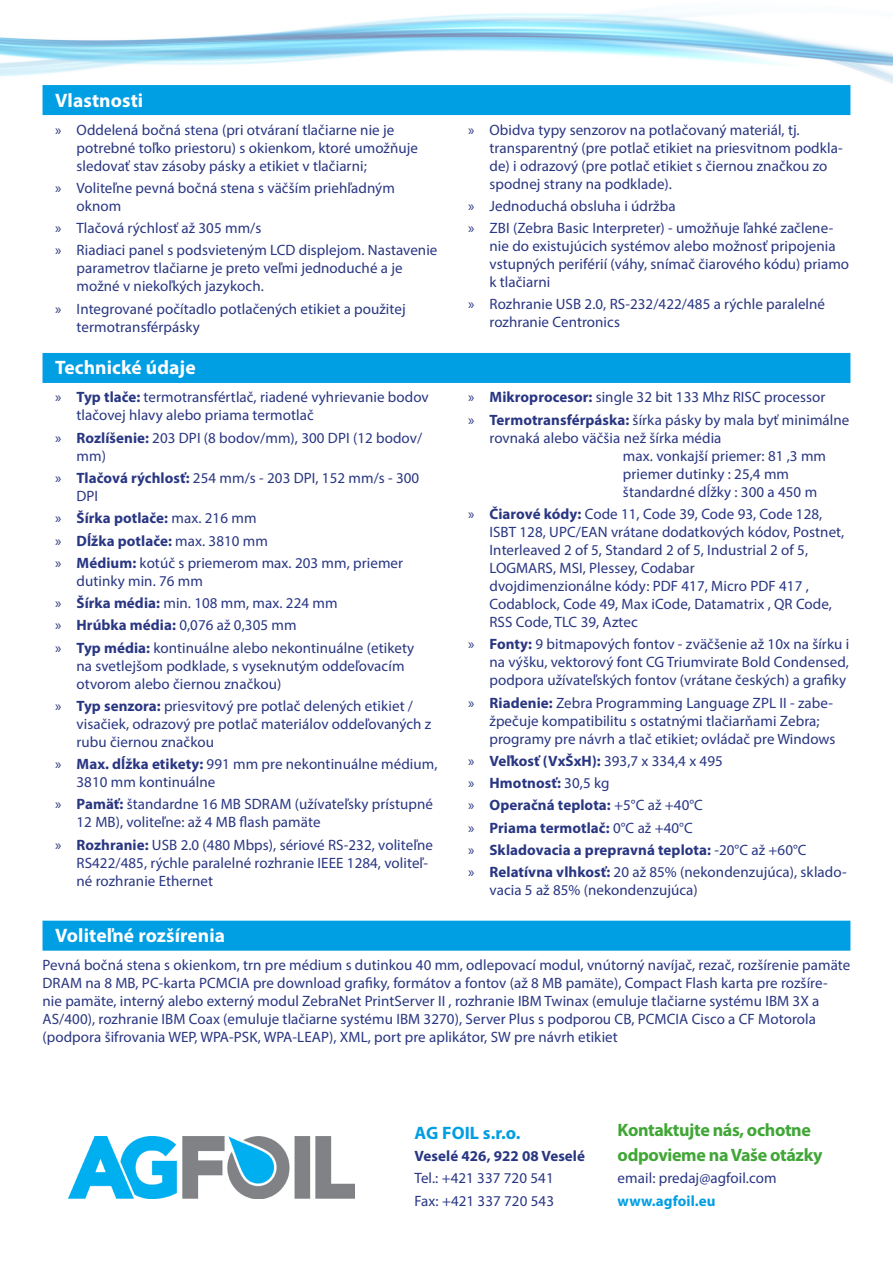
<style>
.page{position:relative;width:893px;height:1263px;background:#fff}
.page>*{position:absolute;margin:0;border:0;box-sizing:border-box;transform-origin:0 0}
.Nadpis2{font:700 19.5px "Myriad Pro";letter-spacing:.005em;color:#fff}
.t1{font:700 18px/25.2px "Myriad Pro";letter-spacing:-.02em;color:#40a636}
.t2{font:700 18px "Myriad Pro";letter-spacing:.005em;color:#009ee3}
.t3{font:15px/18px "Myriad Pro";letter-spacing:.005em;color:#293682}
.t4{font:700 15px "Myriad Pro";letter-spacing:.005em;color:#293682}
.t5{font:700 15px "Myriad Pro";letter-spacing:.005em;color:#009ee3}
.s1{font-weight:700}
.s2{font-weight:400}
</style>
<div class="page">
<img style="left:68px;top:1136px;width:286px;height:62px">
<div style="left:43px;top:353px;width:807px;height:30px;background:#009ee3"></div>
<div style="left:43px;top:921px;width:807px;height:30px;background:#009ee3"></div>
<div style="left:43px;top:85px;width:807px;height:30px;background:#009ee3"></div>
<p class="Nadpis2" style="left:55px;top:87px;width:90px">Vlastnosti</p>
<p class="t3" style="left:77px;top:120px;width:343px;text-indent:-21px">» Oddelená bočná stena (pri otváraní tlačiarne nie je potrebné toľko priestoru) s okienkom, ktoré umožňuje sledovať stav zásoby pásky a etikiet v tlačiarni;</p>
<p class="t3" style="left:77px;top:179px;width:320px;text-indent:-21px">» Voliteľne pevná bočná stena s väčším priehľadným oknom</p>
<p class="t3" style="left:55px;top:219px;width:208px">» Tlačová rýchlosť až 305 mm/s</p>
<p class="t3" style="left:77px;top:241px;width:362px;text-indent:-21px">» Riadiaci panel s podsvieteným LCD displejom. Nastavenie parametrov tlačiarne je preto veľmi jednoduché a je možné v niekoľkých jazykoch.</p>
<p class="t3" style="left:77px;top:299px;width:331px;text-indent:-21px">» Integrované počítadlo potlačených etikiet a použitej termotransférpásky</p>
<p class="Nadpis2" style="left:55px;top:355px;width:142px">Technické údaje</p>
<p class="t3" style="left:77px;top:388px;width:354px;text-indent:-21px">» <span class="s1">Typ tlače:</span> termotransfértlač, riadené vyhrievanie bodov tlačovej hlavy alebo priama termotlač</p>
<p class="t3" style="left:77px;top:428px;width:347px;text-indent:-21px">» <span class="s1">Rozlíšenie:</span> 203 DPI (8 bodov/mm), 300 DPI (12 bodov/ mm)</p>
<p class="t3" style="left:77px;top:469px;width:344px;text-indent:-21px">» <span class="s1">Tlačová rýchlosť:</span> 254 mm/s - 203 DPI, 152 mm/s - 300<br>DPI</p>
<p class="t4" style="left:55px;top:508px;width:203px"><span class="s2">»</span> Šírka potlače: <span class="s2">max. 216 mm</span></p>
<p class="t4" style="left:55px;top:531px;width:214px"><span class="s2">»</span> Dĺžka potlače: <span class="s2">max. 3810 mm</span></p>
<p class="t3" style="left:77px;top:553px;width:328px;text-indent:-21px">» <span class="s1">Médium:</span> kotúč s priemerom max. 203 mm, priemer dutinky min. 76 mm</p>
<p class="t3" style="left:55px;top:594px;width:284px">» <span class="s1">Šírka média:</span> min. 108 mm, max. 224 mm</p>
<p class="t3" style="left:55px;top:616px;width:243px">» <span class="s1">Hrúbka média:</span> 0,076 až 0,305 mm</p>
<p class="t3" style="left:77px;top:638px;width:339px;text-indent:-21px">» <span class="s1">Typ média:</span> kontinuálne alebo nekontinuálne (etikety na svetlejšom podklade, s vyseknutým oddeľovacím otvorom alebo čiernou značkou)</p>
<p class="t3" style="left:77px;top:696px;width:356px;text-indent:-21px">» <span class="s1">Typ senzora:</span> priesvitový pre potlač delených etikiet / visačiek, odrazový pre potlač materiálov oddeľovaných z rubu čiernou značkou</p>
<p class="t3" style="left:77px;top:755px;width:362px;text-indent:-21px">» <span class="s1">Max. dĺžka etikety:</span> 991 mm pre nekontinuálne médium,<br>3810 mm kontinuálne</p>
<p class="t3" style="left:77px;top:795px;width:358px;text-indent:-21px">» <span class="s1">Pamäť:</span> štandardne 16 MB SDRAM (užívateľsky prístupné<br>12 MB), voliteľne: až 4 MB flash pamäte</p>
<p class="t3" style="left:77px;top:835px;width:358px;text-indent:-21px">» <span class="s1">Rozhranie:</span> USB 2.0 (480 Mbps), sériové RS-232, voliteľne<br>RS422/485, rýchle paralelné rozhranie IEEE 1284, voliteľ&shy;né rozhranie Ethernet</p>
<p class="t3" style="left:489px;top:120px;width:355px;text-indent:-21px">» Obidva typy senzorov na potlačovaný materiál, tj. transparentný (pre potlač etikiet na priesvitnom podkla&shy;de) i odrazový (pre potlač etikiet s čiernou značkou zo spodnej strany na podklade).</p>
<p class="t3" style="left:468px;top:197px;width:209px">» Jednoduchá obsluha i údržba</p>
<p class="t3" style="left:489px;top:219px;width:361px;text-indent:-21px">» ZBI (Zebra Basic Interpreter) - umožňuje ľahké začlene&shy;nie do existujúcich systémov alebo možnosť pripojenia vstupných periférií (váhy, snímač čiarového kódu) priamo k tlačiarni</p>
<p class="t3" style="left:489px;top:295px;width:337px;text-indent:-21px">» Rozhranie USB 2.0, RS-232/422/485 a rýchle paralelné rozhranie Centronics</p>
<p class="t3" style="left:468px;top:388px;width:359px">» <span class="s1">Mikroprocesor:</span> single 32 bit 133 Mhz RISC processor</p>
<p class="t3" style="left:468px;top:410px;width:383px">» <span class="s1">Termotransférpáska:</span> šírka pásky by mala byť minimálne</p>
<p class="t3" style="left:489px;top:428px;width:233px">rovnaká alebo väčšia než šírka média</p>
<p class="t3" style="left:623px;top:446px;width:205px">max. vonkajší priemer: 81 ,3 mm</p>
<p class="t3" style="left:623px;top:464px;width:168px">priemer dutinky : 25,4 mm</p>
<p class="t3" style="left:623px;top:482px;width:196px">štandardné dĺžky : 300 a 450 m</p>
<p class="t3" style="left:489px;top:505px;width:356px;text-indent:-21px">» <span class="s1">Čiarové kódy:</span> Code 11, Code 39, Code 93, Code 128, ISBT 128, UPC/EAN vrátane dodatkových kódov, Postnet, Interleaved 2 of 5, Standard 2 of 5, Industrial 2 of 5, LOGMARS, MSI, Plessey, Codabar<br>dvojdimenzionálne kódy: PDF 417, Micro PDF 417 , Codablock, Code 49, Max iCode, Datamatrix , QR Code, RSS Code, TLC 39, Aztec</p>
<p class="t3" style="left:489px;top:635px;width:361px;text-align:justify;text-indent:-21px">» <span class="s1">Fonty:</span> 9 bitmapových fontov - zväčšenie až 10x na šírku i na výšku, vektorový font CG Triumvirate Bold Condensed, podpora užívateľských fontov (vrátane českých) a grafiky</p>
<p class="t3" style="left:489px;top:693px;width:348px;text-indent:-21px">» <span class="s1">Riadenie:</span> Zebra Programming Language ZPL II - zabe&shy;žpečuje kompatibilitu s ostatnými tlačiarňami Zebra; programy pre návrh a tlač etikiet; ovládač pre Windows</p>
<p class="t3" style="left:468px;top:751px;width:256px">» <span class="s1">Veľkosť (VxŠxH):</span> 393,7 x 334,4 x 495</p>
<p class="t4" style="left:468px;top:773px;width:143px"><span class="s2">»</span> Hmotnosť: <span class="s2">30,5 kg</span></p>
<p class="t4" style="left:468px;top:795px;width:236px"><span class="s2">»</span> Operačná teplota: <span class="s2">+5°C až +40°C</span></p>
<p class="t4" style="left:468px;top:818px;width:226px"><span class="s2">»</span> Priama termotlač: <span class="s2">0°C až +40°C</span></p>
<p class="t4" style="left:468px;top:840px;width:340px"><span class="s2">»</span> Skladovacia a prepravná teplota: <span class="s2">-20°C až +60°C</span></p>
<p class="t3" style="left:489px;top:863px;width:359px;text-indent:-21px">» <span class="s1">Relatívna vlhkosť:</span> 20 až 85% (nekondenzujúca), sklado&shy;vacia 5 až 85% (nekondenzujúca)</p>
<p class="Nadpis2" style="left:55px;top:923px;width:171px">Voliteľné rozšírenia</p>
<p class="t3" style="left:43px;top:956px;width:809px">Pevná bočná stena s okienkom, trn pre médium s dutinkou 40 mm, odlepovací modul, vnútorný navíjač, rezač, rozšírenie pamäte DRAM na 8 MB, PC-karta PCMCIA pre download grafiky, formátov a fontov (až 8 MB pamäte), Compact Flash karta pre rozšíre&shy;nie pamäte, interný alebo externý modul ZebraNet PrintServer II , rozhranie IBM Twinax (emuluje tlačiarne systému IBM 3X a AS/400), rozhranie IBM Coax (emuluje tlačiarne systému IBM 3270), Server Plus s podporou CB, PCMCIA Cisco a CF Motorola (podpora šifrovania WEP, WPA-PSK, WPA-LEAP), XML, port pre aplikátor, SW pre návrh etikiet</p>
<p class="t2" style="left:415px;top:1121px;width:107px">AG FOIL s.r.o.</p>
<p class="t4" style="left:415px;top:1146px;width:172px">Veselé 426, 922 08 Veselé</p>
<p class="t3" style="left:415px;top:1167px;width:141px;line-height:22.2px">Tel.: +421 337 720 541<br>Fax: +421 337 720 543</p>
<p class="t1" style="left:618px;top:1116px;width:206px">Kontaktujte nás, ochotne odpovieme na Vaše otázky</p>
<p class="t3" style="left:618px;top:1169px;width:160px">email: predaj@agfoil.com</p>
<p class="t5" style="left:618px;top:1191px;width:99px">www.agfoil.eu</p>
</div>
